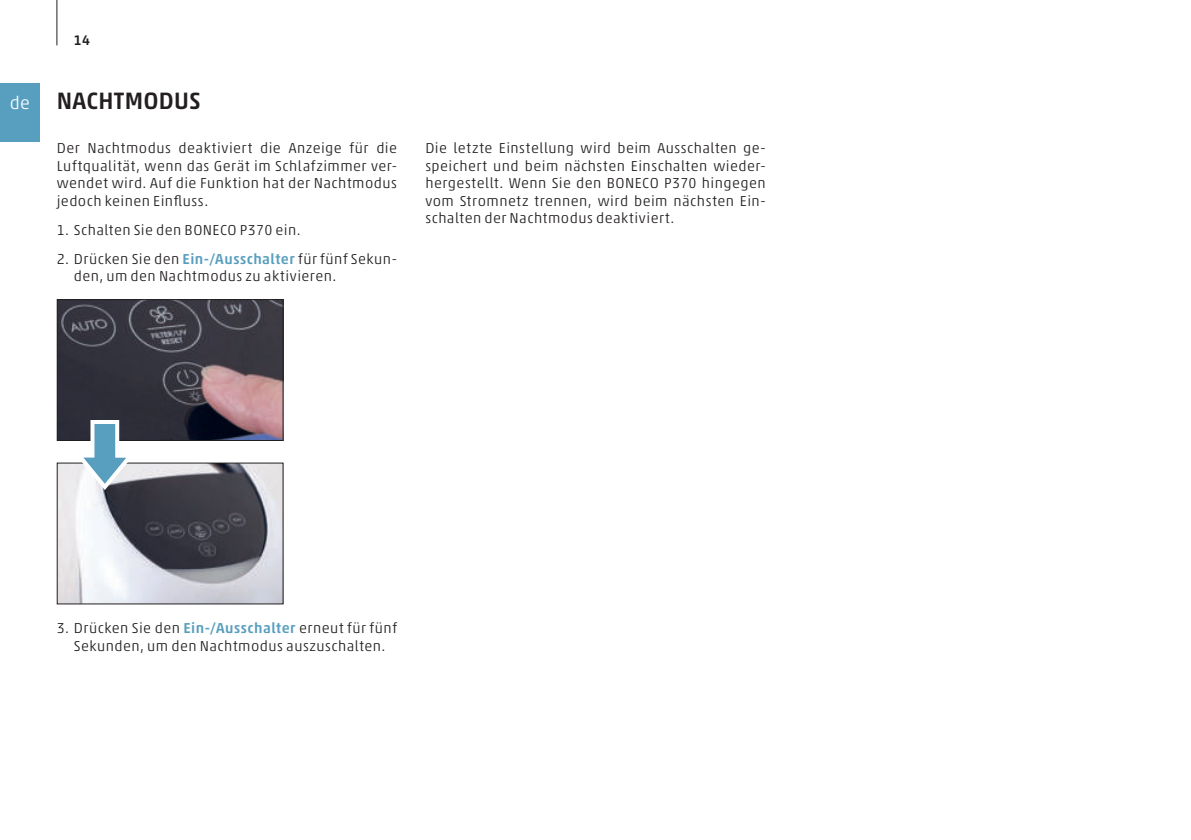
<style>
.page{position:relative;width:1191px;height:840px;background:#fff}
.page>*{position:absolute;margin:0;border:0;box-sizing:border-box;transform-origin:0 0}
.t1{font:500 24px "Akko W1 G";letter-spacing:.01em;color:#231f20}
.t2{font:300 14.6px/17.6px "Akko W1 G";letter-spacing:.03em;color:#231f20;text-align:justify}
.t3{font:500 14px "Akko W1 G";color:#231f20}
.s1{font-weight:300;font-size:18px;color:#fff}
.s2{font-weight:500;color:#589ebf}
</style>
<div class="page">
<div style="left:0;top:83px;width:40px;height:59px;background:#589ebf"></div>
<hr style="left:57px;top:0;width:1px;height:45px;background:#231f20">
<img style="left:59px;top:301px;width:222px;height:138px">
<div style="left:57px;top:299px;width:226px;height:142px;border:1px solid #231f20"></div>
<img style="left:59px;top:464px;width:222px;height:138px">
<svg style="left:71px;top:418px;width:68px;height:75px"></svg>
<p class="t3" style="left:74px;top:32px;width:18px">14</p>
<h1 class="t1" style="left:10px;top:86px;width:193px"><span class="s1">de</span> NACHTMODUS</h1>
<p class="t2" style="left:57px;top:139px;width:342px">Der Nachtmodus deaktiviert die Anzeige für die Luftqualität, wenn das Gerät im Schlafzimmer ver&shy;wendet wird. Auf die Funktion hat der Nachtmodus jedoch keinen Einfluss.</p>
<p class="t2" style="left:57px;top:221px;width:245px">1. Schalten Sie den BONECO P370 ein.</p>
<p class="t2" style="left:74px;top:249px;width:325px;text-indent:-17px">2. Drücken Sie den <span class="s2">Ein-/Ausschalter</span> für fünf Sekun&shy;den, um den Nachtmodus zu aktivieren.</p>
<p class="t2" style="left:425px;top:139px;width:342px">Die letzte Einstellung wird beim Ausschalten ge&shy;speichert und beim nächsten Einschalten wieder&shy;hergestellt. Wenn Sie den BONECO P370 hingegen vom Stromnetz trennen, wird beim nächsten Ein&shy;schalten der Nachtmodus deaktiviert.</p>
<p class="t2" style="left:57px;top:619px;width:342px;text-align:center">3. Drücken Sie den <span class="s2">Ein-/Ausschalter</span> erneut für fünf<br>Sekunden, um den Nachtmodus auszuschalten.</p>
</div>
